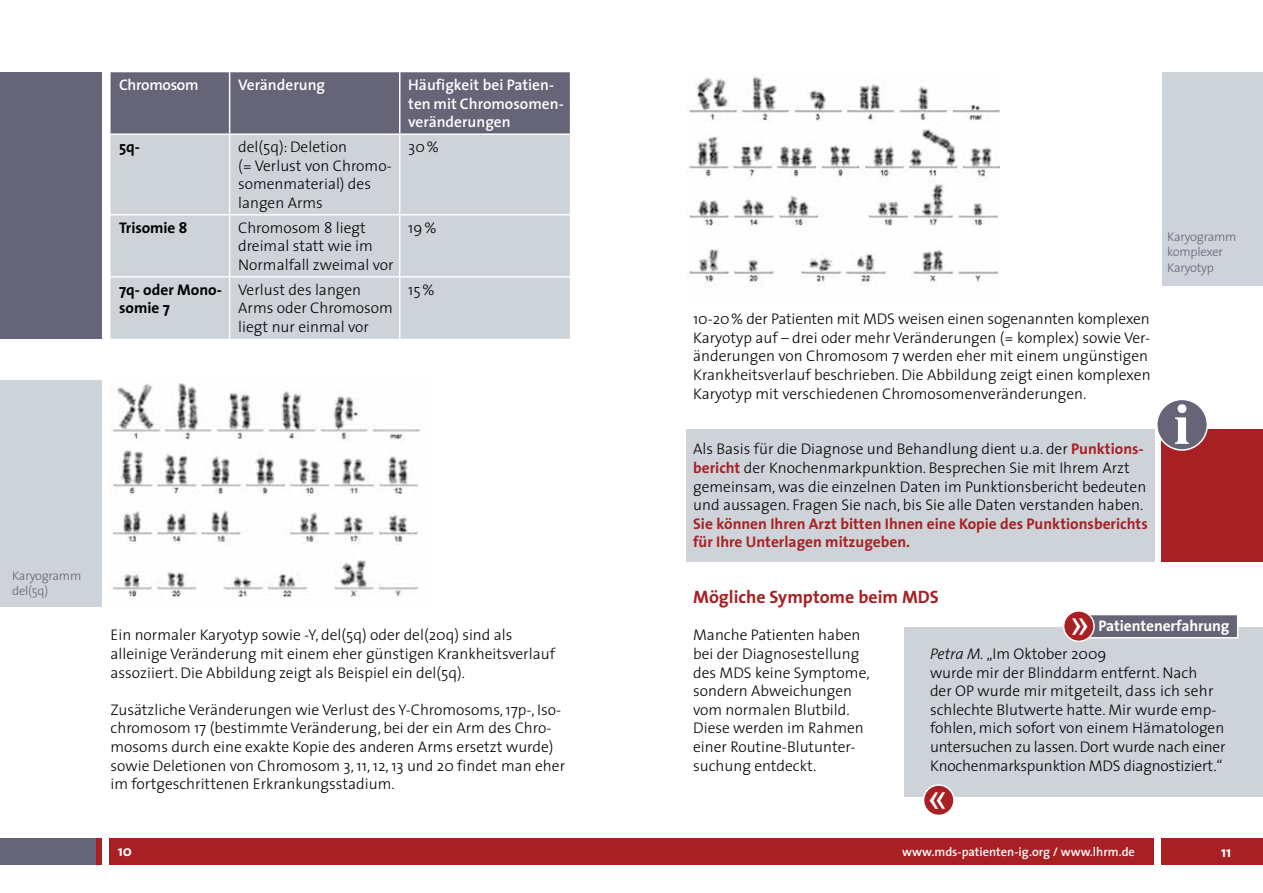
<style>
.page{position:relative;width:1263px;height:893px;background:#fff}
.page>*{position:absolute;margin:0;border:0;box-sizing:border-box;transform-origin:0 0}
.t1{font:700 57.45px "Times";color:#fff}
.t2{font:36.45px "Arial";color:#fff}
.t3{font:700 18px "The Sans";color:#a82024}
.t4{font:300 15.45px/18.6px "The Sans";color:#000}
.t5{font:700 15.45px/18.6px "The Sans";color:#a82024}
.t6{font:600 15.45px/18.6px "The Sans";color:#fff}
.t7{font:700 15.45px/18.6px "The Sans";color:#000}
.t8{font:700 15.45px "The Sans";letter-spacing:-.005em;color:#fff}
.t9{font:600 15.45px "The Sans";letter-spacing:-.02em;color:#fff}
.t10{font:700 15px "The Sans";color:#fff}
.t11{font:300 12.75px/15.8px "The Sans";letter-spacing:-.02em;color:#666577}
.t12{font:600 12.45px "The Sans";color:#fff}
.s1{font-weight:700;color:#a82024}
.s2{font-style:italic}
</style>
<div class="page">
<div style="left:0;top:838px;width:1263px;height:27px;background:#a82024"></div>
<div style="left:102px;top:833px;width:6px;height:38px;background:#fff"></div>
<div style="left:1155px;top:833px;width:6px;height:38px;background:#fff"></div>
<div style="left:0;top:838px;width:95px;height:27px;background:#666577"></div>
<div style="left:111px;top:72px;width:459px;height:61px;background:#666577"></div>
<div style="left:111px;top:135px;width:459px;height:204px;background:#cdd3d8"></div>
<hr style="left:229px;top:72px;width:1px;height:61px;background:#fff">
<hr style="left:399px;top:72px;width:1px;height:61px;background:#fff">
<hr style="left:229px;top:135px;width:1px;height:79px;background:#fff">
<hr style="left:399px;top:135px;width:1px;height:79px;background:#fff">
<hr style="left:111px;top:214px;width:119px;height:1px;background:#fff">
<hr style="left:230px;top:214px;width:170px;height:1px;background:#fff">
<hr style="left:229px;top:215px;width:1px;height:61px;background:#fff">
<hr style="left:400px;top:214px;width:170px;height:1px;background:#fff">
<hr style="left:399px;top:215px;width:1px;height:61px;background:#fff">
<hr style="left:111px;top:276px;width:119px;height:2px;background:#fff">
<hr style="left:230px;top:276px;width:170px;height:2px;background:#fff">
<hr style="left:229px;top:278px;width:1px;height:61px;background:#fff">
<hr style="left:400px;top:276px;width:170px;height:2px;background:#fff">
<hr style="left:399px;top:278px;width:1px;height:61px;background:#fff">
<div style="left:0;top:72px;width:102px;height:266px;background:#666577"></div>
<div style="left:0;top:380px;width:102px;height:227px;background:#cdd3d8"></div>
<img style="left:112px;top:383px;width:309px;height:214px">
<div style="left:1161px;top:429px;width:102px;height:133px;background:#a82024"></div>
<div style="left:687px;top:429px;width:468px;height:133px;background:#cdd3d8"></div>
<div style="left:1162px;top:72px;width:101px;height:214px;background:#cdd3d8"></div>
<img style="left:688px;top:76px;width:311px;height:211px">
<div style="left:904px;top:627px;width:359px;height:170px;background:#cdd3d8"></div>
<div style="left:1083px;top:614px;width:155px;height:24px;background:#666577;border:2px solid #fff"></div>
<div style="left:1064px;top:611px;width:30px;height:30px;background:#a82024;border-radius:50%"></div>
<div style="left:1063px;top:610px;width:32px;height:32px;border:2px solid #fff;border-radius:50%"></div>
<div style="left:923px;top:785px;width:31px;height:30px;background:#a82024;border-radius:50%"></div>
<div style="left:923px;top:784px;width:32px;height:32px;border:2px solid #fff;border-radius:50%"></div>
<div style="left:1157px;top:399px;width:50px;height:51px;background:#666577;border-radius:50%"></div>
<div style="left:1156px;top:399px;width:52px;height:52px;border:2px solid #fff;border-radius:50%"></div>
<p class="t11" style="left:12px;top:567px;width:71px">Karyogramm del(5q)</p>
<p class="t9" style="left:119px;top:72px;width:81px">Chromosom</p>
<p class="t6" style="left:238px;top:75px;width:88px">Veränderung</p>
<p class="t6" style="left:408px;top:75px;width:156px">Häufigkeit bei Patien&shy;ten mit Chromosomen&shy;veränderungen</p>
<p class="t7" style="left:119px;top:137px;width:22px">5q-</p>
<p class="t4" style="left:238px;top:137px;width:155px">del(5q): Deletion<br>(= Verlust von Chromo&shy;somenmaterial) des langen Arms</p>
<p class="t4" style="left:408px;top:137px;width:32px">30%</p>
<p class="t7" style="left:119px;top:218px;width:70px">Trisomie 8</p>
<p class="t4" style="left:238px;top:218px;width:157px">Chromosom 8 liegt dreimal statt wie im<br>Normalfall zweimal vor</p>
<p class="t4" style="left:408px;top:218px;width:30px">19%</p>
<p class="t7" style="left:119px;top:280px;width:104px">7q- oder Mono&shy;somie 7</p>
<p class="t4" style="left:238px;top:280px;width:156px">Verlust des langen<br>Arms oder Chromosom liegt nur einmal vor</p>
<p class="t4" style="left:408px;top:280px;width:28px">15%</p>
<p class="t4" style="left:111px;top:625px;width:446px">Ein normaler Karyotyp sowie -Y, del(5q) oder del(20q) sind als alleinige Veränderung mit einem eher günstigen Krankheitsverlauf assoziiert. Die Abbildung zeigt als Beispiel ein del(5q).</p>
<p class="t4" style="left:111px;top:700px;width:456px">Zusätzliche Veränderungen wie Verlust des Y-Chromosoms, 17p-, Iso&shy;chromosom 17 (bestimmte Veränderung, bei der ein Arm des Chro&shy;mosoms durch eine exakte Kopie des anderen Arms ersetzt wurde) sowie Deletionen von Chromosom 3, 11, 12, 13 und 20 findet man eher im fortgeschrittenen Erkrankungsstadium.</p>
<p class="t11" style="left:1167px;top:228px;width:71px">Karyogramm komplexer<br>Karyotyp</p>
<p class="t4" style="left:693px;top:309px;width:459px">10-20% der Patienten mit MDS weisen einen sogenannten komplexen Karyotyp auf – drei oder mehr Veränderungen (= komplex) sowie Ver&shy;änderungen von Chromosom 7 werden eher mit einem ungünstigen Krankheitsverlauf beschrieben. Die Abbildung zeigt einen komplexen Karyotyp mit verschiedenen Chromosomenveränderungen.</p>
<h1 class="t1" style="left:1174px;top:369px;width:17px">i</h1>
<p class="t4" style="left:693px;top:439px;width:455px">Als Basis für die Diagnose und Behandlung dient u.a. der <span class="s1">Punktions&shy;bericht</span> der Knochenmarkpunktion. Besprechen Sie mit Ihrem Arzt gemeinsam, was die einzelnen Daten im Punktionsbericht bedeuten und aussagen. Fragen Sie nach, bis Sie alle Daten verstanden haben.</p>
<p class="t5" style="left:693px;top:514px;width:456px">Sie können Ihren Arzt bitten Ihnen eine Kopie des Punktionsberichts für Ihre Unterlagen mitzugeben.</p>
<p class="t3" style="left:693px;top:582px;width:247px">Mögliche Symptome beim MDS</p>
<p class="t4" style="left:693px;top:625px;width:178px">Manche Patienten haben bei der Diagnosestellung des MDS keine Symptome, sondern Abweichungen vom normalen Blutbild.<br>Diese werden im Rahmen einer Routine-Blutunter&shy;suchung entdeckt.</p>
<h2 class="t2" style="left:1070px;top:599px;width:22px">»</h2>
<p class="t8" style="left:1098px;top:613px;width:133px">Patientenerfahrung</p>
<p class="t4" style="left:930px;top:644px;width:297px"><span class="s2">Petra M.</span> „Im Oktober 2009<br>wurde mir der Blinddarm entfernt. Nach<br>der OP wurde mir mitgeteilt, dass ich sehr schlechte Blutwerte hatte. Mir wurde emp&shy;fohlen, mich sofort von einem Hämatologen untersuchen zu lassen. Dort wurde nach einer Knochenmarkspunktion MDS diagnostiziert.“</p>
<h2 class="t2" style="left:927px;top:773px;width:22px">«</h2>
<p class="t10" style="left:118px;top:838px;width:16px">10</p>
<p class="t12" style="left:902px;top:841px;width:234px">www.mds-patienten-ig.org / www.lhrm.de</p>
<p class="t10" style="left:1221px;top:839px;width:12px">11</p>
</div>
